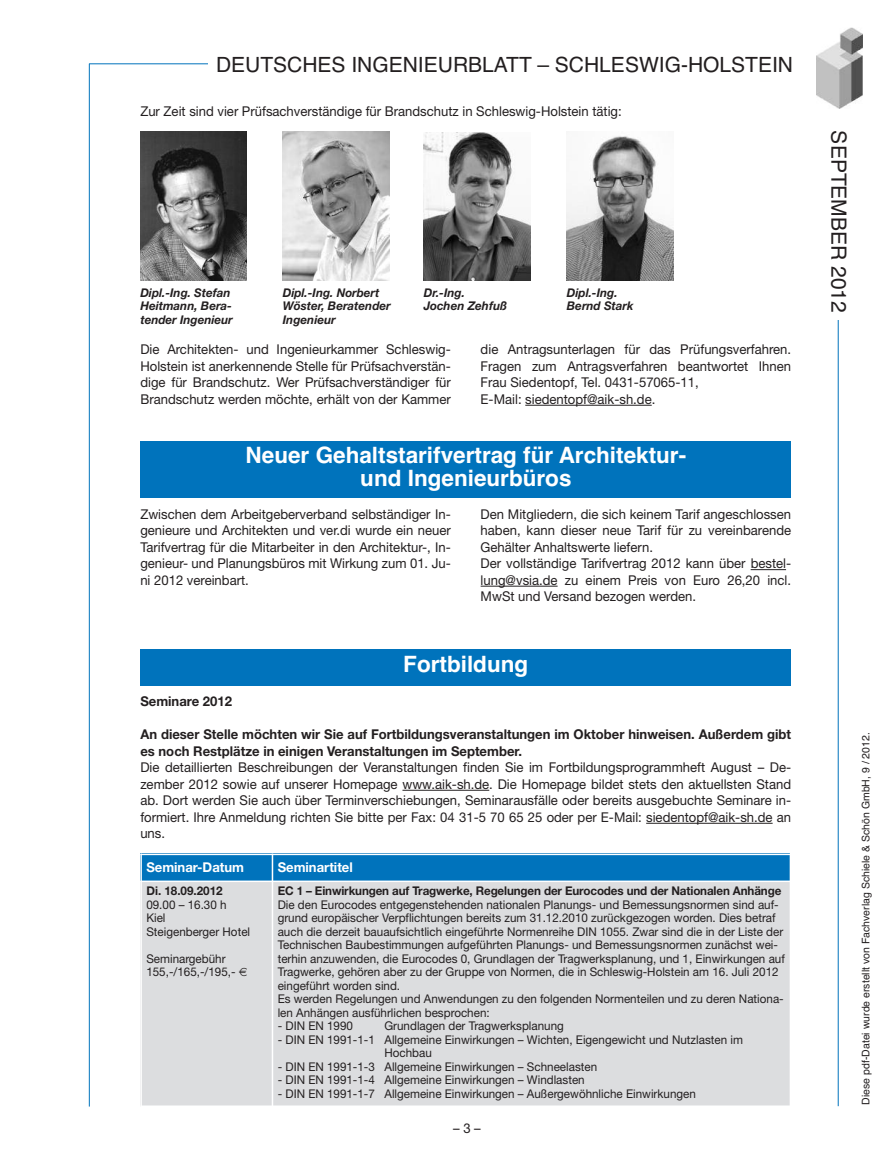
<style>
.page{position:relative;width:872px;height:1170px;background:#fff}
.page>*{position:absolute;margin:0;border:0;box-sizing:border-box;transform-origin:0 0}
.t1{font:700 22.5px/22.5px "Helvetica";color:#fff;text-align:center}
.t2{font:21px "Helvetica";color:#231f20}
.t3{font:13.5px/16.5px "Helvetica Neue";color:#231f20;text-align:justify}
.t4{font:700 13.5px/16.5px "Helvetica Neue";color:#231f20}
.t5{font:700 13.5px "Helvetica Neue";color:#fff}
.t6{font:12px/13.5px "Helvetica Neue";color:#231f20}
.t7{font:italic 700 12px/13.5px "Helvetica Neue";color:#231f20}
.t8{font:700 12px "Helvetica Neue";letter-spacing:-.01em;color:#231f20}
.t9{font:10.5px "Helvetica";color:#231f20}
</style>
<div class="page">
<hr style="left:89px;top:64px;width:1px;height:1042px;background:#0073bc">
<hr style="left:89px;top:63px;width:124px;height:1px;background:#0073bc">
<img style="left:816px;top:28px;width:46px;height:80px">
<div style="left:208px;top:55px;width:586px;height:30px;background:#fff"></div>
<hr style="left:837px;top:226px;width:1px;height:880px;background:#0073bc">
<div style="left:817px;top:130px;width:29px;height:190px;background:#fff"></div>
<div style="left:141px;top:442px;width:650px;height:56px;background:#0073bc"></div>
<hr style="left:750px;top:569px;width:36px;height:1px;background:#231f20">
<hr style="left:480px;top:585px;width:77px;height:1px;background:#231f20">
<img style="left:140px;top:131px;width:107px;height:149px">
<img style="left:283px;top:132px;width:106px;height:148px">
<img style="left:424px;top:132px;width:106px;height:148px">
<img style="left:567px;top:136px;width:106px;height:144px">
<hr style="left:525px;top:405px;width:126px;height:1px;background:#231f20">
<div style="left:140px;top:853px;width:132px;height:28px;background:#0073bc"></div>
<div style="left:272px;top:853px;width:518px;height:28px;background:#0073bc"></div>
<div style="left:140px;top:881px;width:132px;height:225px;background:#dcdddf"></div>
<div style="left:272px;top:881px;width:518px;height:225px;background:#dcdddf"></div>
<hr style="left:140px;top:853px;width:2px;height:253px;background:#fff">
<hr style="left:272px;top:853px;width:1px;height:253px;background:#fff">
<hr style="left:789px;top:853px;width:2px;height:253px;background:#fff">
<hr style="left:140px;top:853px;width:651px;height:2px;background:#fff">
<hr style="left:140px;top:880px;width:651px;height:2px;background:#fff">
<hr style="left:140px;top:1105px;width:651px;height:1px;background:#fff">
<div style="left:140px;top:649px;width:651px;height:36px;background:#0073bc"></div>
<hr style="left:402px;top:789px;width:87px;height:1px;background:#231f20">
<hr style="left:646px;top:822px;width:126px;height:1px;background:#231f20">
<h2 class="t2" style="left:216px;top:53px;width:578px">DEUTSCHES INGENIEURBLATT – SCHLESWIG-HOLSTEIN</h2>
<p class="t3" style="left:140px;top:104px;width:483px">Zur Zeit sind vier Prüfsachverständige für Brandschutz in Schleswig-Holstein tätig:</p>
<p class="t7" style="left:140px;top:286px;width:94px">Dipl.-Ing. Stefan<br>Heitmann, Bera&shy;tender Ingenieur</p>
<p class="t7" style="left:283px;top:287px;width:109px">Dipl.-Ing. Norbert<br>Wöster, Beratender<br>Ingenieur</p>
<p class="t7" style="left:424px;top:286px;width:85px">Dr.-Ing.<br>Jochen Zehfuß</p>
<p class="t7" style="left:567px;top:287px;width:68px">Dipl.-Ing.<br>Bernd Stark</p>
<p class="t3" style="left:140px;top:342px;width:312px">Die Architekten- und Ingenieurkammer Schleswig-Holstein ist anerkennende Stelle für Prüfsachverstän&shy;dige für Brandschutz. Wer Prüfsachverständiger für Brandschutz werden möchte, erhält von der Kammer</p>
<p class="t3" style="left:480px;top:342px;width:312px;text-align:left">die Antragsunterlagen für das Prüfungsverfahren.<br>Fragen zum Antragsverfahren beantwortet Ihnen Frau Siedentopf, Tel. 0431-57065-11,<br>E-Mail: siedentopf@aik-sh.de.</p>
<h1 class="t1" style="left:246px;top:444px;width:442px">Neuer Gehaltstarifvertrag für Architektur&shy;und Ingenieurbüros</h1>
<p class="t3" style="left:140px;top:507px;width:312px">Zwischen dem Arbeitgeberverband selbständiger In&shy;genieure und Architekten und ver.di wurde ein neuer Tarifvertrag für die Mitarbeiter in den Architektur-, In&shy;genieur- und Planungsbüros mit Wirkung zum 01. Ju&shy;ni 2012 vereinbart.</p>
<p class="t3" style="left:480px;top:507px;width:312px;text-align:left">Den Mitgliedern, die sich keinem Tarif angeschlossen haben, kann dieser neue Tarif für zu vereinbarende Gehälter Anhaltswerte liefern.<br>Der vollständige Tarifvertrag 2012 kann über bestel&shy;lung@vsia.de zu einem Preis von Euro 26,20 incl.<br>MwSt und Versand bezogen werden.</p>
<h1 class="t1" style="left:403px;top:653px;width:126px">Fortbildung</h1>
<p class="t4" style="left:140px;top:694px;width:93px">Seminare 2012</p>
<p class="t4" style="left:140px;top:727px;width:652px">An dieser Stelle möchten wir Sie auf Fortbildungsveranstaltungen im Oktober hinweisen. Außerdem gibt es noch Restplätze in einigen Veranstaltungen im September.</p>
<p class="t3" style="left:140px;top:760px;width:652px">Die detaillierten Beschreibungen der Veranstaltungen finden Sie im Fortbildungsprogrammheft August – De&shy;zember 2012 sowie auf unserer Homepage www.aik-sh.de. Die Homepage bildet stets den aktuellsten Stand ab. Dort werden Sie auch über Terminverschiebungen, Seminarausfälle oder bereits ausgebuchte Seminare in&shy;formiert. Ihre Anmeldung richten Sie bitte per Fax: 04 31-5 70 65 25 oder per E-Mail: siedentopf@aik-sh.de an uns.</p>
<p class="t5" style="left:146px;top:862px;width:99px">Seminar-Datum</p>
<p class="t5" style="left:278px;top:862px;width:77px">Seminartitel</p>
<p class="t8" style="left:146px;top:886px;width:78px">Di. 18.09.2012</p>
<p class="t6" style="left:146px;top:898px;width:105px">09.00 – 16.30 h<br>Kiel<br>Steigenberger Hotel</p>
<p class="t6" style="left:146px;top:952px;width:91px">Seminargebühr<br>155,-/165,-/195,-</p>
<p class="t8" style="left:278px;top:886px;width:505px">EC 1 – Einwirkungen auf Tragwerke, Regelungen der Eurocodes und der Nationalen Anhänge</p>
<p class="t6" style="left:278px;top:898px;width:508px">Die den Eurocodes entgegenstehenden nationalen Planungs- und Bemessungsnormen sind auf&shy;grund europäischer Verpflichtungen bereits zum 31.12.2010 zurückgezogen worden. Dies betraf auch die derzeit bauaufsichtlich eingeführte Normenreihe DIN 1055. Zwar sind die in der Liste der Technischen Baubestimmungen aufgeführten Planungs- und Bemessungsnormen zunächst wei&shy;terhin anzuwenden, die Eurocodes 0, Grundlagen der Tragwerksplanung, und 1, Einwirkungen auf Tragwerke, gehören aber zu der Gruppe von Normen, die in Schleswig-Holstein am 16. Juli 2012 eingeführt worden sind.<br>Es werden Regelungen und Anwendungen zu den folgenden Normenteilen und zu deren Nationa&shy;len Anhängen ausführlichen besprochen:</p>
<p class="t6" style="left:278px;top:1020px;width:77px">- DIN EN 1990</p>
<p class="t6" style="left:384px;top:1020px;width:181px">Grundlagen der Tragwerksplanung</p>
<p class="t6" style="left:384px;top:1033px;width:360px;text-indent:-107px">- DIN EN 1991-1-1 Allgemeine Einwirkungen – Wichten, Eigengewicht und Nutzlasten im<br>Hochbau</p>
<p class="t6" style="left:278px;top:1060px;width:321px">- DIN EN 1991-1-3 Allgemeine Einwirkungen – Schneelasten</p>
<p class="t6" style="left:278px;top:1074px;width:308px">- DIN EN 1991-1-4 Allgemeine Einwirkungen – Windlasten</p>
<p class="t6" style="left:278px;top:1087px;width:420px">- DIN EN 1991-1-7 Allgemeine Einwirkungen – Außergewöhnliche Einwirkungen</p>
<p class="t3" style="left:453px;top:1120px;width:29px">–3–</p>
<h2 class="t2" style="left:851px;top:130px;width:184px;rotate:90deg">SEPTEMBER 2012</h2>
<p class="t9" style="left:859px;top:1104px;width:374px;rotate:-90deg">Diese pdf-Datei wurde erstellt von Fachverlag Schiele &amp; Schön GmbH, 9 / 2012.</p>
</div>
